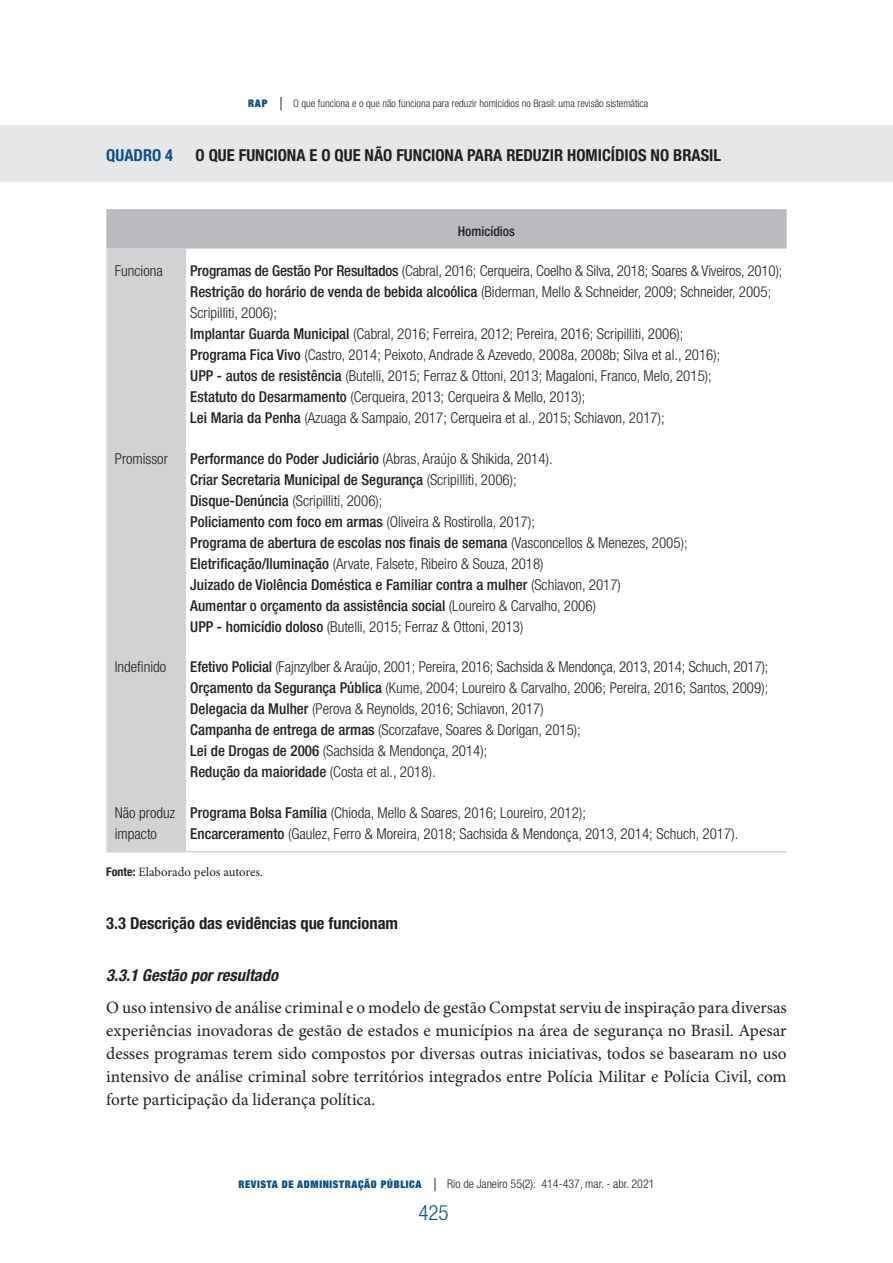
<style>
.page{position:relative;width:893px;height:1263px;background:#fff}
.page>*{position:absolute;margin:0;border:0;box-sizing:border-box;transform-origin:0 0}
.t1{font:300 condensed 21px "Helvetica Neue LT Std";color:#0c4f89}
.texto_3{font:17.25px/23.1px "Minion Pro";color:#231f20;text-align:justify}
.tit_tab{font:700 condensed 16.5px "Helvetica Neue LT Std";color:#231f20}
.SUB2{font:700 condensed 16.5px "Helvetica Neue LT Std";color:#231f20}
.SUB3{font:italic 700 condensed 16.5px "Helvetica Neue LT Std";color:#231f20}
.tit_tab-2{font:700 condensed 16.5px "Helvetica Neue LT Std";color:#0c4f89}
.TEXTO_TAB{font:300 condensed 15px/21px "Helvetica Neue LT Std";color:#231f20}
.TEXTO_TAB-2{font:500 condensed 15px "Helvetica Neue LT Std";color:#231f20}
.GARGANTA{font:500 condensed 13.5px "Helvetica Neue LT Std";color:#231f20}
.fonte{font:12.75px "Minion Pro";color:#231f20}
.t2{font:300 condensed 12px "Helvetica Neue LT Std";color:#231f20}
.t3{font:300 condensed 10.5px "Helvetica Neue LT Std";color:#231f20}
.s1{font-family:"Helvetica Neue";font-weight:900;font-stretch:expanded;color:#0c4f89}
.s2{font-size:18px}
.s3{font-weight:500}
.s4{font-weight:300}
.s5{font-family:"Helvetica Neue LT Std";font-weight:700;font-stretch:condensed;font-size:12px}
.s6{font-family:"Helvetica Neue";font-weight:900;font-stretch:expanded;font-size:10.5px;color:#0c4f89}
</style>
<div class="page">
<div style="left:0;top:125px;width:893px;height:57px;background:#e6e7e9"></div>
<div style="left:106px;top:209px;width:681px;height:40px;background:#babbbe"></div>
<div style="left:106px;top:249px;width:80px;height:602px;background:#d1d2d4"></div>
<hr style="left:106px;top:851px;width:80px;height:1px;background:#d1d2d4">
<hr style="left:186px;top:851px;width:601px;height:1px;background:#d1d2d4">
<p class="t3" style="left:248px;top:98px;width:402px"><span class="s1">RAP</span> <span class="s2">|</span> O que funciona e o que não funciona para reduzir homicídios no Brasil: uma revisão sistemática</p>
<p class="tit_tab-2" style="left:106px;top:145px;width:68px">QUADRO 4</p>
<p class="tit_tab" style="left:196px;top:145px;width:527px">O QUE FUNCIONA E O QUE NÃO FUNCIONA PARA REDUZIR HOMICÍDIOS NO BRASIL</p>
<p class="GARGANTA" style="left:458px;top:223px;width:59px">Homicídios</p>
<p class="TEXTO_TAB" style="left:115px;top:260px;width:50px">Funciona</p>
<p class="TEXTO_TAB" style="left:190px;top:260px;width:594px"><span class="s3">Programas de Gestão Por Resultados</span> (Cabral, 2016; Cerqueira, Coelho &amp; Silva, 2018; Soares &amp; Viveiros, 2010);</p>
<p class="TEXTO_TAB" style="left:190px;top:281px;width:582px"><span class="s3">Restrição do horário de venda de bebida alcoólica</span> (Biderman, Mello &amp; Schneider, 2009; Schneider, 2005;<br>Scripilliti, 2006);</p>
<p class="TEXTO_TAB" style="left:190px;top:323px;width:495px"><span class="s3">Implantar Guarda Municipal</span> (Cabral, 2016; Ferreira, 2012; Pereira, 2016; Scripilliti, 2006);</p>
<p class="TEXTO_TAB" style="left:190px;top:344px;width:532px"><span class="s3">Programa Fica Vivo</span> (Castro, 2014; Peixoto, Andrade &amp; Azevedo, 2008a, 2008b; Silva et al., 2016);</p>
<p class="TEXTO_TAB" style="left:190px;top:365px;width:523px"><span class="s3">UPP - autos de resistência</span> (Butelli, 2015; Ferraz &amp; Ottoni, 2013; Magaloni, Franco, Melo, 2015);</p>
<p class="TEXTO_TAB" style="left:190px;top:386px;width:397px"><span class="s3">Estatuto do Desarmamento</span> (Cerqueira, 2013; Cerqueira &amp; Mello, 2013);</p>
<p class="TEXTO_TAB" style="left:190px;top:407px;width:476px"><span class="s3">Lei Maria da Penha</span> (Azuaga &amp; Sampaio, 2017; Cerqueira et al., 2015; Schiavon, 2017);</p>
<p class="TEXTO_TAB" style="left:115px;top:448px;width:55px">Promissor</p>
<p class="TEXTO_TAB-2" style="left:190px;top:450px;width:364px">Performance do Poder Judiciário <span class="s4">(Abras, Araújo &amp; Shikida, 2014).</span></p>
<p class="TEXTO_TAB-2" style="left:190px;top:471px;width:328px">Criar Secretaria Municipal de Segurança <span class="s4">(Scripilliti, 2006);</span></p>
<p class="TEXTO_TAB" style="left:190px;top:490px;width:194px"><span class="s3">Disque-Denúncia</span> (Scripilliti, 2006);</p>
<p class="TEXTO_TAB" style="left:190px;top:511px;width:346px"><span class="s3">Policiamento com foco em armas</span> (Oliveira &amp; Rostirolla, 2017);</p>
<p class="TEXTO_TAB-2" style="left:190px;top:534px;width:499px">Programa de abertura de escolas nos finais de semana <span class="s4">(Vasconcellos &amp; Menezes, 2005);</span></p>
<p class="TEXTO_TAB" style="left:190px;top:553px;width:355px"><span class="s3">Eletrificação/Iluminação</span> (Arvate, Falsete, Ribeiro &amp; Souza, 2018)</p>
<p class="TEXTO_TAB-2" style="left:190px;top:576px;width:432px">Juizado de Violência Doméstica e Familiar contra a mulher <span class="s4">(Schiavon, 2017)</span></p>
<p class="TEXTO_TAB-2" style="left:190px;top:597px;width:407px">Aumentar o orçamento da assistência social <span class="s4">(Loureiro &amp; Carvalho, 2006)</span></p>
<p class="TEXTO_TAB" style="left:190px;top:616px;width:335px"><span class="s3">UPP - homicídio doloso</span> (Butelli, 2015; Ferraz &amp; Ottoni, 2013)</p>
<p class="TEXTO_TAB" style="left:115px;top:656px;width:53px">Indefinido</p>
<p class="TEXTO_TAB" style="left:190px;top:656px;width:580px"><span class="s3">Efetivo Policial</span> (Fajnzylber &amp; Araújo, 2001; Pereira, 2016; Sachsida &amp; Mendonça, 2013, 2014; Schuch, 2017);</p>
<p class="TEXTO_TAB" style="left:190px;top:677px;width:579px"><span class="s3">Orçamento da Segurança Pública</span> (Kume, 2004; Loureiro &amp; Carvalho, 2006; Pereira, 2016; Santos, 2009);</p>
<p class="TEXTO_TAB" style="left:190px;top:698px;width:355px"><span class="s3">Delegacia da Mulher</span> (Perova &amp; Reynolds, 2016; Schiavon, 2017)</p>
<p class="TEXTO_TAB" style="left:190px;top:719px;width:392px"><span class="s3">Campanha de entrega de armas</span> (Scorzafave, Soares &amp; Dorigan, 2015);</p>
<p class="TEXTO_TAB" style="left:190px;top:740px;width:299px"><span class="s3">Lei de Drogas de 2006</span> (Sachsida &amp; Mendonça, 2014);</p>
<p class="TEXTO_TAB-2" style="left:190px;top:763px;width:247px">Redução da maioridade <span class="s4">(Costa et al., 2018).</span></p>
<p class="TEXTO_TAB" style="left:115px;top:802px;width:62px">Não produz impacto</p>
<p class="TEXTO_TAB" style="left:190px;top:802px;width:397px"><span class="s3">Programa Bolsa Família</span> (Chioda, Mello &amp; Soares, 2016; Loureiro, 2012);</p>
<p class="TEXTO_TAB" style="left:190px;top:823px;width:549px"><span class="s3">Encarceramento</span> (Gaulez, Ferro &amp; Moreira, 2018; Sachsida &amp; Mendonça, 2013, 2014; Schuch, 2017).</p>
<p class="fonte" style="left:106px;top:863px;width:158px"><span class="s5">Fonte:</span> Elaborado pelos autores.</p>
<p class="SUB2" style="left:106px;top:913px;width:293px">3.3 Descrição das evidências que funcionam</p>
<p class="SUB3" style="left:106px;top:965px;width:173px">3.3.1 Gestão por resultado</p>
<p class="texto_3" style="left:106px;top:996px;width:682px">O uso intensivo de análise criminal e o modelo de gestão Compstat serviu de inspiração para diversas experiências inovadoras de gestão de estados e municípios na área de segurança no Brasil. Apesar desses programas terem sido compostos por diversas outras iniciativas, todos se basearam no uso intensivo de análise criminal sobre territórios integrados entre Polícia Militar e Polícia Civil, com forte participação da liderança política.</p>
<p class="t2" style="left:238px;top:1176px;width:418px"><span class="s6">REVISTA DE ADMINISTRAÇÃO PÚBLICA</span> <span class="s2">|</span> Rio de Janeiro 55(2): 414-437, mar. - abr. 2021</p>
<h1 class="t1" style="left:418px;top:1200px;width:32px">425</h1>
</div>
